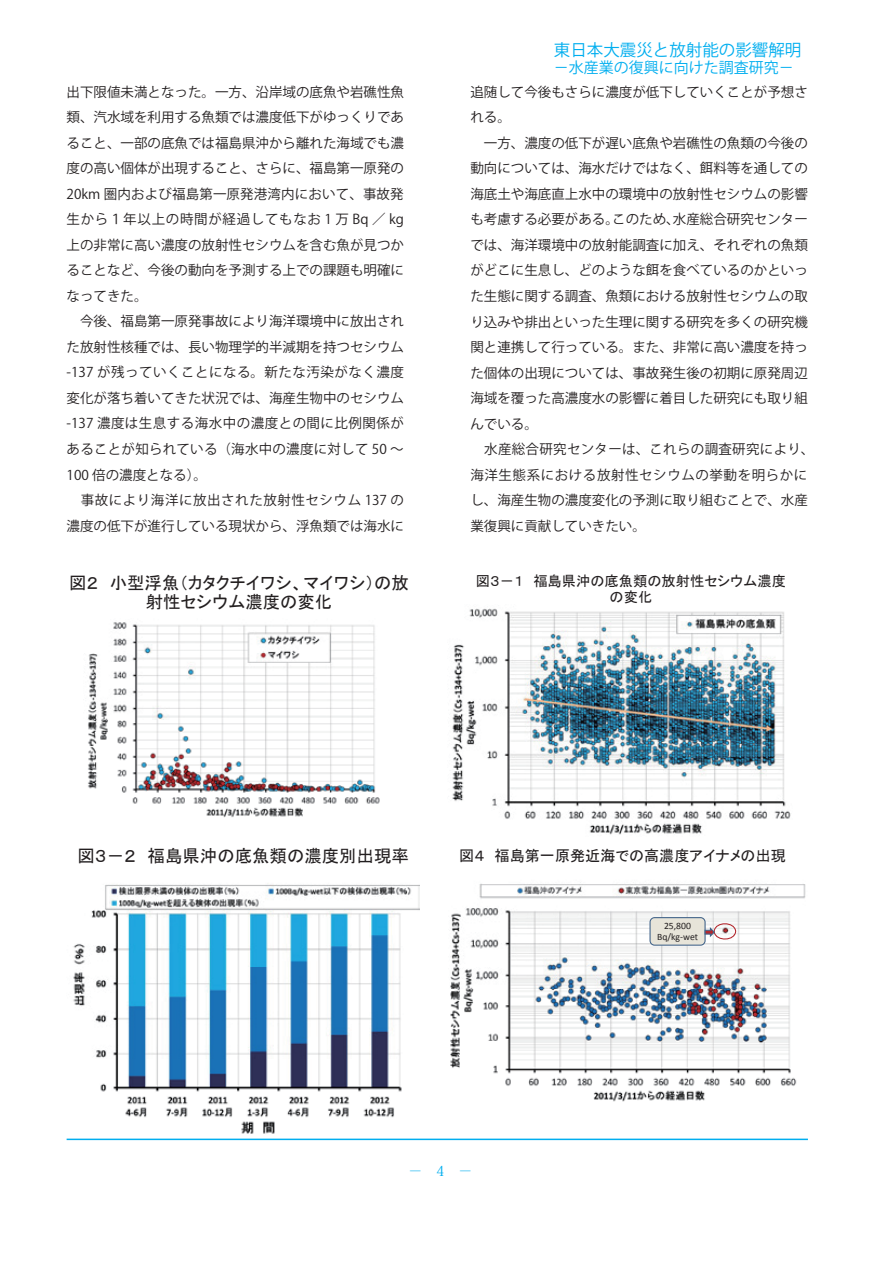
<style>
.page{position:relative;width:893px;height:1263px;background:#fff}
.page>*{position:absolute;margin:0;border:0;box-sizing:border-box;transform-origin:0 0}
.t1{font:17.4px/19.6px "MS P Gothic";color:#231f20;text-align:center}
.t2{font:16.5px "Koz Go Pro";color:#00aeef}
.t3{font:15.15px "MS P Gothic";color:#231f20}
.t4{font:15px "Koz Go Pro";color:#00aeef}
.t5{font:14.25px/16px "MS P Gothic";color:#231f20;text-align:center}
.t6{font:13.8px "Koz Min Pro";color:#00aeef}
.t7{font:13.5px/25.5px "Koz Go Pro";color:#231f20}
.t8{font:9.75px/11.7px "Calibri";color:#231f20;text-align:center}
</style>
<div class="page">
<img style="left:73px;top:883px;width:347px;height:251px">
<hr style="left:67px;top:1138px;width:741px;height:2px;background:#00aeef">
<img style="left:88px;top:622px;width:292px;height:196px">
<img style="left:452px;top:608px;width:339px;height:227px">
<img style="left:450px;top:882px;width:356px;height:220px">
<svg style="left:649px;top:917px;width:87px;height:29px"></svg>
<p class="t2" style="left:554px;top:39px;width:249px">東日本大震災と放射能の影響解明</p>
<p class="t4" style="left:554px;top:57px;width:241px">－水産業の復興に向けた調査研究－</p>
<p class="t7" style="left:67px;top:80px;width:339px">出下限値未満となった。一方、沿岸域の底魚や岩礁性魚類、汽水域を利用する魚類では濃度低下がゆっくりであること、一部の底魚では福島県沖から離れた海域でも濃度の高い個体が出現すること、さらに、福島第一原発の<br>20km 圏内および福島第一原発港湾内において、事故発生から１年以上の時間が経過してもなお 1 万 Bq ／ kg上の非常に高い濃度の放射性セシウムを含む魚が見つかることなど、今後の動向を予測する上での課題も明確になってきた。<br>　今後、福島第一原発事故により海洋環境中に放出された放射性核種では、長い物理学的半減期を持つセシウム-137 が残っていくことになる。新たな汚染がなく濃度変化が落ち着いてきた状況では、海産生物中のセシウム-137 濃度は生息する海水中の濃度との間に比例関係があることが知られている（海水中の濃度に対して 50 ～<br>100 倍の濃度となる）。<br>　事故により海洋に放出された放射性セシウム 137 の濃度の低下が進行している現状から、浮魚類では海水に</p>
<p class="t7" style="left:470px;top:80px;width:346px">追随して今後もさらに濃度が低下していくことが予想される。<br>　一方、濃度の低下が遅い底魚や岩礁性の魚類の今後の動向については、海水だけではなく、餌料等を通しての海底土や海底直上水中の環境中の放射性セシウムの影響も考慮する必要がある。このため、水産総合研究センターでは、海洋環境中の放射能調査に加え、それぞれの魚類がどこに生息し、どのような餌を食べているのかといった生態に関する調査、魚類における放射性セシウムの取り込みや排出といった生理に関する研究を多くの研究機関と連携して行っている。また、非常に高い濃度を持った個体の出現については、事故発生後の初期に原発周辺海域を覆った高濃度水の影響に着目した研究にも取り組んでいる。<br>　水産総合研究センターは、これらの調査研究により、海洋生態系における放射性セシウムの挙動を明らかにし、海産生物の濃度変化の予測に取り組むことで、水産業復興に貢献していきたい。</p>
<p class="t1" style="left:69px;top:572px;width:341px">図２ 小型浮魚（カタクチイワシ、マイワシ）の放射性セシウム濃度の変化</p>
<p class="t5" style="left:476px;top:572px;width:311px">図３－１ 福島県沖の底魚類の放射性セシウム濃度の変化</p>
<p class="t1" style="left:77px;top:846px;width:333px">図３－２ 福島県沖の底魚類の濃度別出現率</p>
<p class="t3" style="left:459px;top:848px;width:328px">図４ 福島第一原発近海での高濃度アイナメの出現</p>
<p class="t8" style="left:657px;top:920px;width:42px">25,800<br>Bq/kg-wet</p>
<p class="t6" style="left:408px;top:1161px;width:65px">－　4　－</p>
</div>
